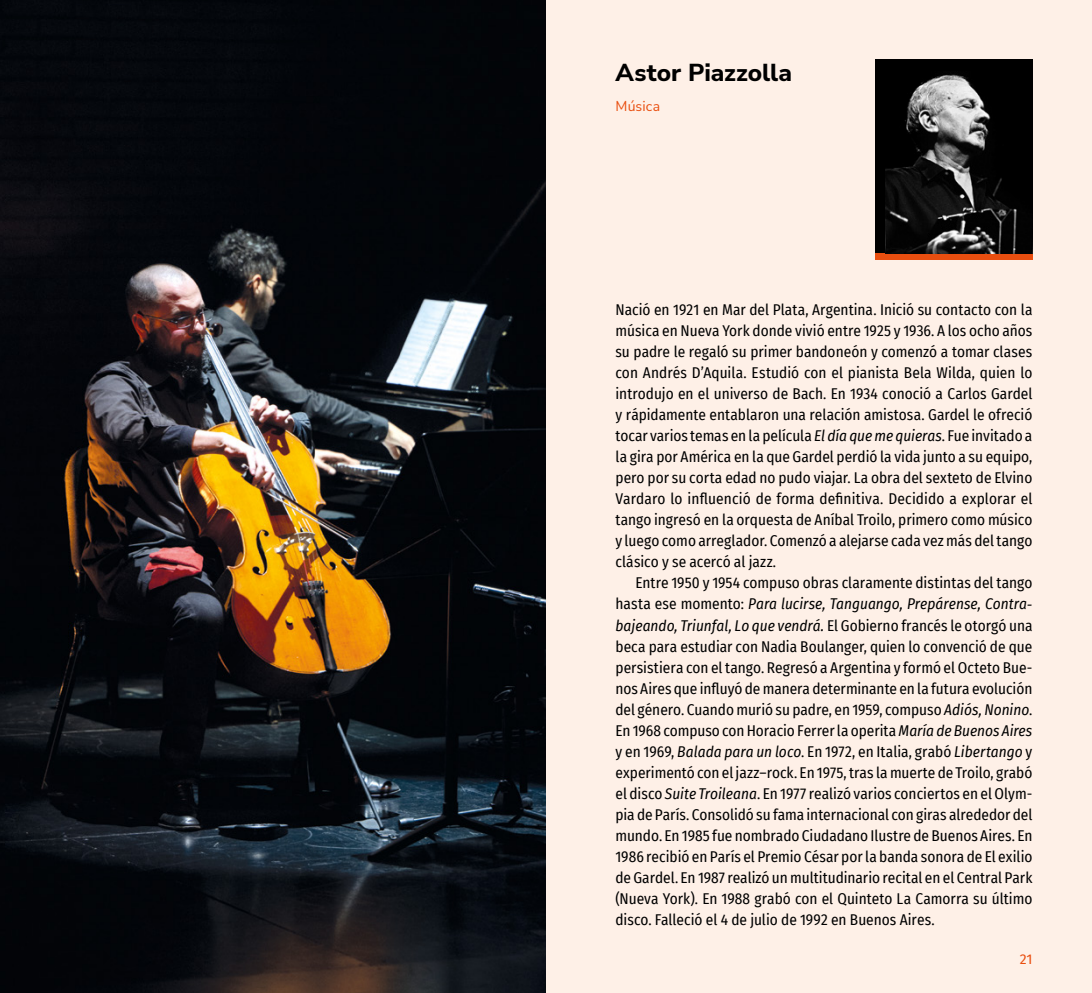
<style>
.page{position:relative;width:1092px;height:993px;background:#fff}
.page>*{position:absolute;margin:0;border:0;box-sizing:border-box;transform-origin:0 0}
.t1{font:800 24.5px "Nunito Sans";color:#000}
.t2{font:15.22px/21px "Fira Sans Condensed";color:#000;text-align:justify}
.t3{font:14px "Nunito Sans";letter-spacing:.01em;color:#e94e0f}
.t4{font:14px "Fira Sans";color:#e94e0f}
.s1{font-style:italic}
</style>
<div class="page">
<div style="left:546px;top:0;width:545px;height:992px;background:#fef0e7"></div>
<div style="left:874px;top:60px;width:158px;height:200px;background:#000"></div>
<div style="left:874px;top:253px;width:158px;height:7px;background:#e94e0f"></div>
<img style="left:885px;top:74px;width:132px;height:179px">
<img style="left:0;top:0;width:546px;height:992px">
<h1 class="t1" style="left:615px;top:55px;width:178px">Astor Piazzolla</h1>
<p class="t3" style="left:615px;top:96px;width:46px">Música</p>
<p class="t2" style="left:615px;top:299px;width:418px">Nació en 1921 en Mar del Plata, Argentina. Inició su contacto con la música en Nueva York donde vivió entre 1925 y 1936. A los ocho años su padre le regaló su primer bandoneón y comenzó a tomar clases con Andrés D’Aquila. Estudió con el pianista Bela Wilda, quien lo introdujo en el universo de Bach. En 1934 conoció a Carlos Gardel y rápidamente entablaron una relación amistosa. Gardel le ofreció tocar varios temas en la película <span class="s1">El día que me quieras</span>. Fue invitado a la gira por América en la que Gardel perdió la vida junto a su equipo, pero por su corta edad no pudo viajar. La obra del sexteto de Elvino Vardaro lo influenció de forma definitiva. Decidido a explorar el tango ingresó en la orquesta de Aníbal Troilo, primero como músico y luego como arreglador. Comenzó a alejarse cada vez más del tango clásico y se acercó al jazz.</p>
<p class="t2" style="left:615px;top:572px;width:418px;text-indent:20px">Entre 1950 y 1954 compuso obras claramente distintas del tango hasta ese momento: <span class="s1">Para lucirse, Tanguango, Prepárense, Contra&shy;bajeando, Triunfal, Lo que vendrá.</span> El Gobierno francés le otorgó una beca para estudiar con Nadia Boulanger, quien lo convenció de que persistiera con el tango. Regresó a Argentina y formó el Octeto Bue&shy;nos Aires que influyó de manera determinante en la futura evolución del género. Cuando murió su padre, en 1959, compuso <span class="s1">Adiós, Nonino</span>.<br>En 1968 compuso con Horacio Ferrer la operita <span class="s1">María de Buenos Aires </span>y en 1969, <span class="s1">Balada para un loco</span>. En 1972, en Italia, grabó <span class="s1">Libertango</span> y experimentó con el jazz–rock. En 1975, tras la muerte de Troilo, grabó el disco <span class="s1">Suite Troileana</span>. En 1977 realizó varios conciertos en el Olym&shy;pia de París. Consolidó su fama internacional con giras alrededor del mundo. En 1985 fue nombrado Ciudadano Ilustre de Buenos Aires. En 1986 recibió en París el Premio César por la banda sonora de El exilio de Gardel. En 1987 realizó un multitudinario recital en el Central Park (Nueva York). En 1988 grabó con el Quinteto La Camorra su último disco. Falleció el 4 de julio de 1992 en Buenos Aires.</p>
<p class="t4" style="left:1019px;top:947px;width:14px">21</p>
</div>
